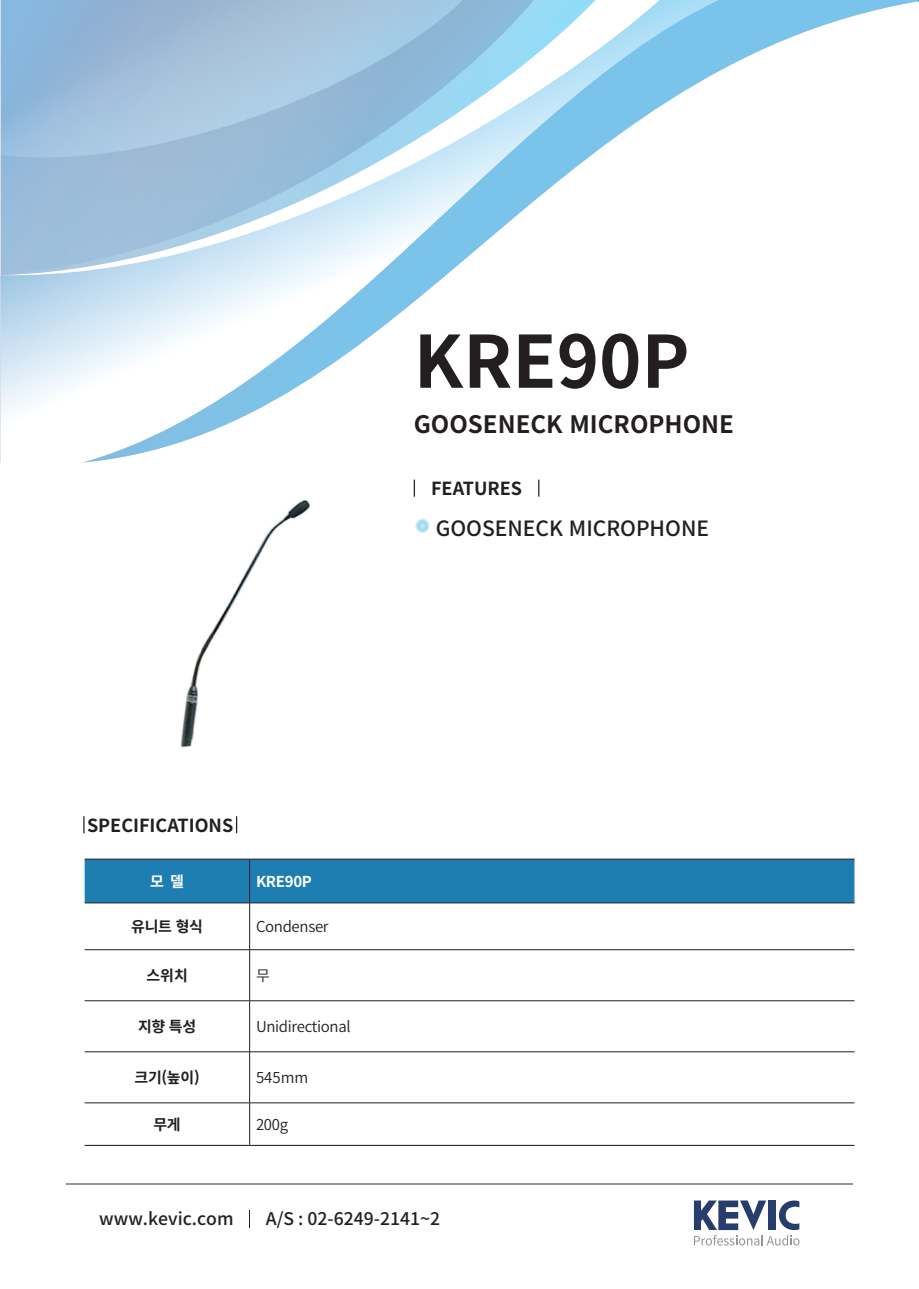
<style>
.page{position:relative;width:919px;height:1289px;background:#fff}
.page>*{position:absolute;margin:0;border:0;box-sizing:border-box;transform-origin:0 0}
.t1{font:700 72px "Noto Sans CJ Kkr";color:#231f20}
.t2{font:700 24px "Noto Sans CJ Kkr";color:#231f20}
.t3{font:500 21px "Noto Sans CJ Kkr";color:#231f20}
.t4{font:700 18px "Noto Sans CJ Kkr";color:#231f20}
.t5{font:500 17.4px "Noto Sans CJ Kkr";color:#231f20}
.t6{font:600 15px "Noto Sans CJ Kkr";letter-spacing:-.02em;color:#231f20}
.t7{font:700 15px "Noto Sans CJ Kkr";letter-spacing:-.02em;color:#231f20}
.t8{font:700 15px "Noto Sans CJ Kkr";letter-spacing:-.02em;color:#fff}
</style>
<div class="page">
<svg style="left:1px;top:0;width:917px;height:463px"></svg>
<svg style="left:694px;top:1200px;width:105px;height:45px"></svg>
<svg style="left:249px;top:1210px;width:1px;height:17px"></svg>
<hr style="left:66px;top:1183px;width:787px;height:1px;background:#939598">
<div style="left:85px;top:859px;width:769px;height:43px;background:#1e7db1"></div>
<hr style="left:249px;top:859px;width:1px;height:43px;background:#231f20">
<hr style="left:85px;top:902px;width:164px;height:1px;background:#231f20">
<hr style="left:249px;top:902px;width:605px;height:1px;background:#231f20">
<hr style="left:249px;top:903px;width:1px;height:46px;background:#231f20">
<hr style="left:85px;top:949px;width:164px;height:1px;background:#231f20">
<hr style="left:249px;top:949px;width:605px;height:1px;background:#231f20">
<hr style="left:249px;top:949px;width:1px;height:51px;background:#231f20">
<hr style="left:85px;top:1000px;width:164px;height:1px;background:#231f20">
<hr style="left:249px;top:1000px;width:605px;height:1px;background:#231f20">
<hr style="left:249px;top:1000px;width:1px;height:51px;background:#231f20">
<hr style="left:85px;top:1051px;width:164px;height:1px;background:#231f20">
<hr style="left:249px;top:1051px;width:605px;height:1px;background:#231f20">
<hr style="left:249px;top:1052px;width:1px;height:50px;background:#231f20">
<hr style="left:85px;top:1102px;width:164px;height:1px;background:#231f20">
<hr style="left:249px;top:1102px;width:605px;height:1px;background:#231f20">
<hr style="left:249px;top:1103px;width:1px;height:41px;background:#231f20">
<hr style="left:85px;top:858px;width:164px;height:1px;background:#231f20">
<hr style="left:249px;top:858px;width:605px;height:1px;background:#231f20">
<hr style="left:85px;top:1144px;width:164px;height:1px;background:#231f20">
<hr style="left:249px;top:1144px;width:605px;height:1px;background:#231f20">
<svg style="left:414px;top:479px;width:1px;height:17px"></svg>
<svg style="left:538px;top:479px;width:1px;height:17px"></svg>
<svg style="left:414px;top:517px;width:16px;height:16px"></svg>
<img style="left:180px;top:499px;width:131px;height:249px">
<svg style="left:83px;top:816px;width:2px;height:17px"></svg>
<svg style="left:236px;top:816px;width:1px;height:17px"></svg>
<h1 class="t1" style="left:414px;top:321px;width:277px">KRE90P</h1>
<h2 class="t2" style="left:414px;top:410px;width:322px">GOOSENECK MICROPHONE</h2>
<p class="t4" style="left:431px;top:478px;width:93px">FEATURES</p>
<h3 class="t3" style="left:435px;top:516px;width:275px">GOOSENECK MICROPHONE</h3>
<p class="t4" style="left:87px;top:814px;width:148px">SPECIFICATIONS</p>
<p class="t8" style="left:150px;top:873px;width:35px">모 델</p>
<p class="t8" style="left:256px;top:873px;width:57px">KRE90P</p>
<p class="t7" style="left:131px;top:918px;width:73px">유니트 형식</p>
<p class="t6" style="left:256px;top:918px;width:74px">Condenser</p>
<p class="t7" style="left:146px;top:967px;width:43px">스위치</p>
<p class="t6" style="left:256px;top:967px;width:15px">무</p>
<p class="t7" style="left:138px;top:1018px;width:60px">지향 특성</p>
<p class="t6" style="left:256px;top:1018px;width:96px">Unidirectional</p>
<p class="t7" style="left:135px;top:1069px;width:67px">크기(높이)</p>
<p class="t6" style="left:256px;top:1069px;width:54px">545mm</p>
<p class="t7" style="left:153px;top:1116px;width:29px">무게</p>
<p class="t6" style="left:256px;top:1116px;width:34px">200g</p>
<p class="t5" style="left:99px;top:1208px;width:136px">www.kevic.com</p>
<p class="t5" style="left:266px;top:1208px;width:176px">A/S : 02-6249-2141~2</p>
</div>
